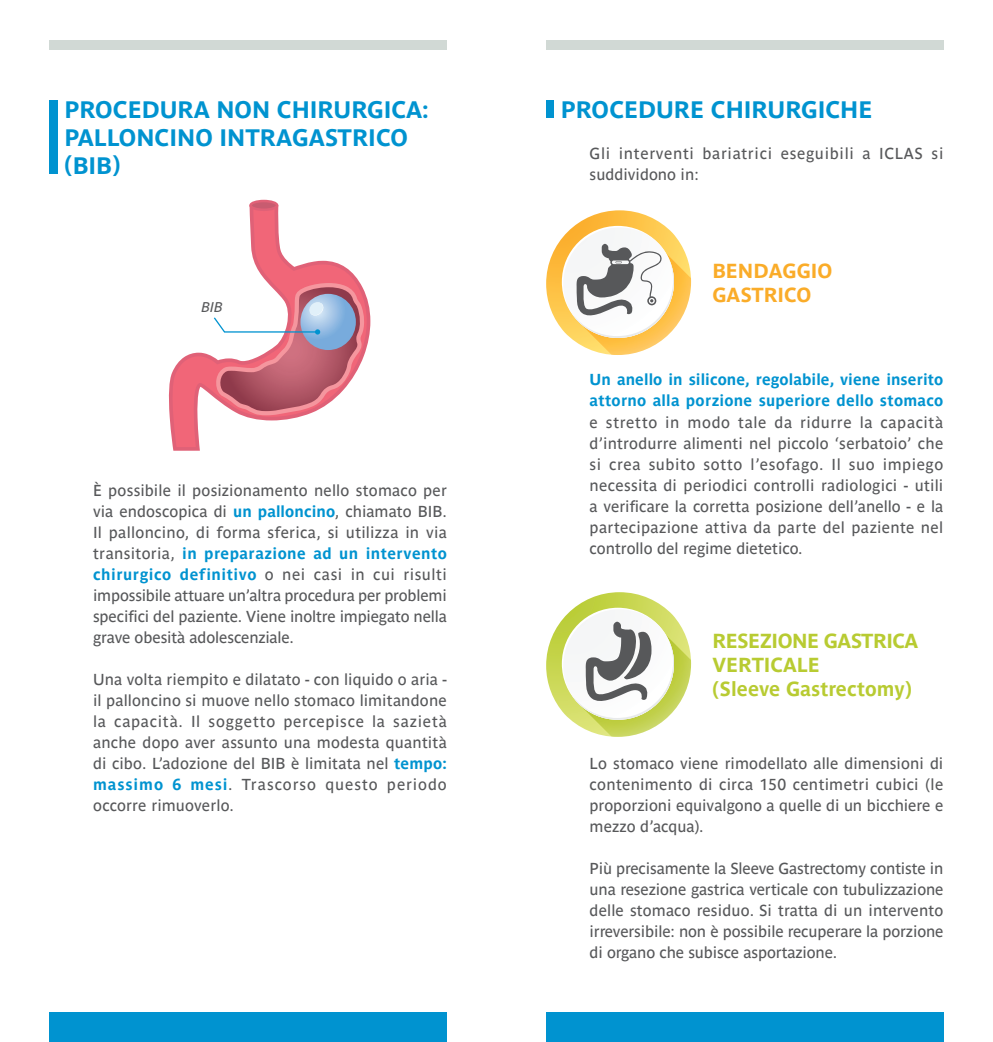
<style>
.page{position:relative;width:993px;height:1042px;background:#fff}
.page>*{position:absolute;margin:0;border:0;box-sizing:border-box;transform-origin:0 0}
.t1{font:700 23.62px/28px "Parisine Ptf";color:#0093d0}
.t2{font:700 20.12px/24.2px "Parisine Ptf";letter-spacing:-.005em;color:#b8cb32}
.t3{font:700 20.12px/24.2px "Parisine Ptf";color:#faac29}
.t4{font:15.75px/21px "Parisine Ptf";color:#57585a;text-align:justify}
.t5{font:15.75px/21px "Parisine Ptf";letter-spacing:.045em;color:#57585a}
.t6{font:italic 14px "Parisine Ptf";color:#57585a}
.s1{font-weight:700;color:#0093d0}
</style>
<div class="page">
<div style="left:50px;top:40px;width:396px;height:10px;background:#d1d9d5"></div>
<div style="left:546px;top:40px;width:397px;height:10px;background:#d1d9d5"></div>
<div style="left:50px;top:1012px;width:396px;height:30px;background:#0093d0"></div>
<div style="left:546px;top:1012px;width:397px;height:30px;background:#0093d0"></div>
<svg style="left:546px;top:592px;width:144px;height:145px"></svg>
<svg style="left:546px;top:210px;width:144px;height:145px"></svg>
<div style="left:50px;top:100px;width:7px;height:74px;background:#0093d0"></div>
<div style="left:546px;top:100px;width:7px;height:18px;background:#0093d0"></div>
<svg style="left:168px;top:205px;width:203px;height:246px"></svg>
<div style="left:250px;top:201px;width:27px;height:9px;background:#c85c70;border-radius:50%"></div>
<div style="left:249px;top:200px;width:29px;height:11px;border:3px solid #e06177;border-radius:50%"></div>
<svg style="left:212px;top:283px;width:153px;height:132px"></svg>
<p class="t1" style="left:64px;top:93px;width:366px">PROCEDURA NON CHIRURGICA:<br>PALLONCINO INTRAGASTRICO (BIB)</p>
<p class="t1" style="left:560px;top:93px;width:313px">PROCEDURE CHIRURGICHE</p>
<p class="t5" style="left:589px;top:141px;width:355px">Gli interventi bariatrici eseguibili a ICLAS si suddividono in:</p>
<p class="t6" style="left:201px;top:297px;width:23px">BIB</p>
<p class="t4" style="left:93px;top:478px;width:355px">È possibile il posizionamento nello stomaco per via endoscopica di <span class="s1">un palloncino</span>, chiamato BIB.<br>Il palloncino, di forma sferica, si utilizza in via transitoria, <span class="s1">in preparazione ad un intervento chirurgico definitivo</span> o nei casi in cui risulti impossibile attuare un’altra procedura per problemi specifici del paziente. Viene inoltre impiegato nella grave obesità adolescenziale.</p>
<p class="t4" style="left:93px;top:667px;width:355px">Una volta riempito e dilatato - con liquido o aria - il palloncino si muove nello stomaco limitandone la capacità. Il soggetto percepisce la sazietà anche dopo aver assunto una modesta quantità di cibo. L’adozione del BIB è limitata nel <span class="s1">tempo: massimo 6 mesi</span>. Trascorso questo periodo occorre rimuoverlo.</p>
<p class="t3" style="left:712px;top:257px;width:121px">BENDAGGIO<br>GASTRICO</p>
<p class="t4" style="left:589px;top:368px;width:355px"><span class="s1">Un anello in silicone, regolabile, viene inserito attorno alla porzione superiore dello stomaco </span>e stretto in modo tale da ridurre la capacità d’introdurre alimenti nel piccolo ‘serbatoio’ che si crea subito sotto l’esofago. Il suo impiego necessita di periodici controlli radiologici - utili a verificare la corretta posizione dell’anello - e la partecipazione attiva da parte del paziente nel controllo del regime dietetico.</p>
<p class="t2" style="left:712px;top:627px;width:207px">RESEZIONE GASTRICA<br>VERTICALE<br>(Sleeve Gastrectomy)</p>
<p class="t4" style="left:589px;top:751px;width:355px">Lo stomaco viene rimodellato alle dimensioni di contenimento di circa 150 centimetri cubici (le proporzioni equivalgono a quelle di un bicchiere e mezzo d’acqua).</p>
<p class="t4" style="left:589px;top:856px;width:355px">Più precisamente la Sleeve Gastrectomy contiste in una resezione gastrica verticale con tubulizzazione delle stomaco residuo. Si tratta di un intervento irreversibile: non è possibile recuperare la porzione di organo che subisce asportazione.</p>
</div>
